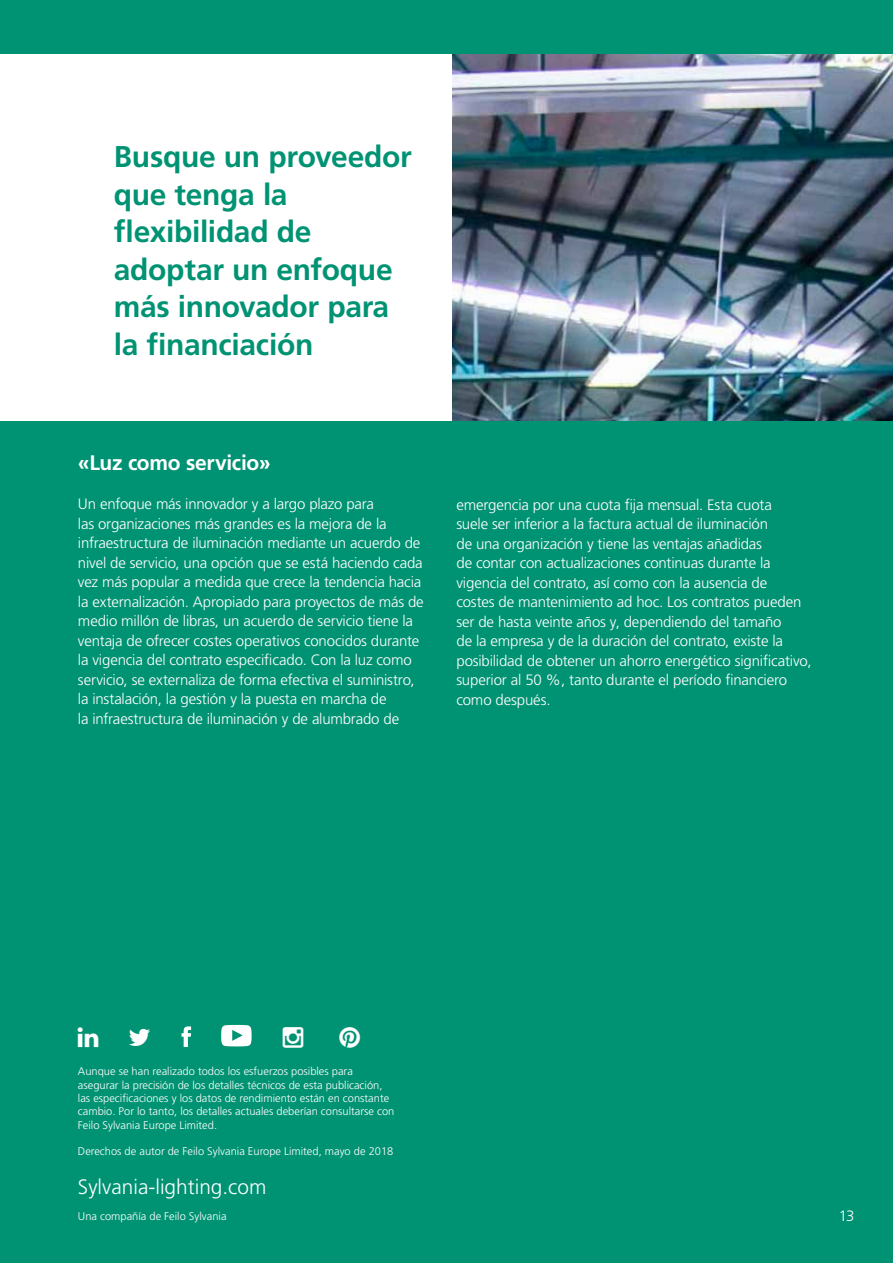
<style>
.page{position:relative;width:893px;height:1263px;background:#009373}
.page>*{position:absolute;margin:0;border:0;box-sizing:border-box;transform-origin:0 0}
.t1{font:700 30px/37.5px "Frutiger";letter-spacing:-.01em;color:#009373}
.t2{font:700 21px "Frutiger";letter-spacing:-.015em;color:#fff}
.t3{font:300 20.85px "Frutiger";color:#fff}
.t4{font:300 15px/19.5px "Frutiger";letter-spacing:-.01em;color:#fff}
.t5{font:300 11.1px/13.4px "Frutiger";color:#fff}
</style>
<div class="page">
<div style="left:0;top:54px;width:452px;height:367px;background:#fff"></div>
<img style="left:452px;top:54px;width:441px;height:367px">
<svg style="left:182px;top:1026px;width:9px;height:21px"></svg>
<svg style="left:221px;top:1025px;width:31px;height:21px"></svg>
<h1 class="t1" style="left:114px;top:138px;width:300px">Busque un proveedor que tenga la flexibilidad de adoptar un enfoque más innovador para la financiación</h1>
<h2 class="t2" style="left:78px;top:451px;width:194px">«Luz como servicio»</h2>
<p class="t4" style="left:78px;top:494px;width:347px">Un enfoque más innovador y a largo plazo para<br>las organizaciones más grandes es la mejora de la infraestructura de iluminación mediante un acuerdo de nivel de servicio, una opción que se está haciendo cada vez más popular a medida que crece la tendencia hacia la externalización. Apropiado para proyectos de más de medio millón de libras, un acuerdo de servicio tiene la ventaja de ofrecer costes operativos conocidos durante la vigencia del contrato especificado. Con la luz como servicio, se externaliza de forma efectiva el suministro, la instalación, la gestión y la puesta en marcha de<br>la infraestructura de iluminación y de alumbrado de</p>
<p class="t4" style="left:456px;top:495px;width:357px">emergencia por una cuota fija mensual. Esta cuota<br>suele ser inferior a la factura actual de iluminación<br>de una organización y tiene las ventajas añadidas<br>de contar con actualizaciones continuas durante la vigencia del contrato, así como con la ausencia de<br>costes de mantenimiento ad hoc. Los contratos pueden ser de hasta veinte años y, dependiendo del tamaño<br>de la empresa y de la duración del contrato, existe la posibilidad de obtener un ahorro energético significativo, superior al 50 %, tanto durante el período financiero como después.</p>
<p class="t5" style="left:78px;top:1065px;width:318px">Aunque se han realizado todos los esfuerzos posibles para asegurar la precisión de los detalles técnicos de esta publicación, las especificaciones y los datos de rendimiento están en constante cambio. Por lo tanto, los detalles actuales deberían consultarse con Feilo Sylvania Europe Limited.</p>
<p class="t5" style="left:78px;top:1145px;width:317px">Derechos de autor de Feilo Sylvania Europe Limited, mayo de 2018</p>
<h3 class="t3" style="left:78px;top:1175px;width:190px">Sylvania-lighting.com</h3>
<p class="t5" style="left:78px;top:1210px;width:150px">Una compañía de Feilo Sylvania</p>
<p class="t4" style="left:839px;top:1206px;width:17px">13</p>
</div>
